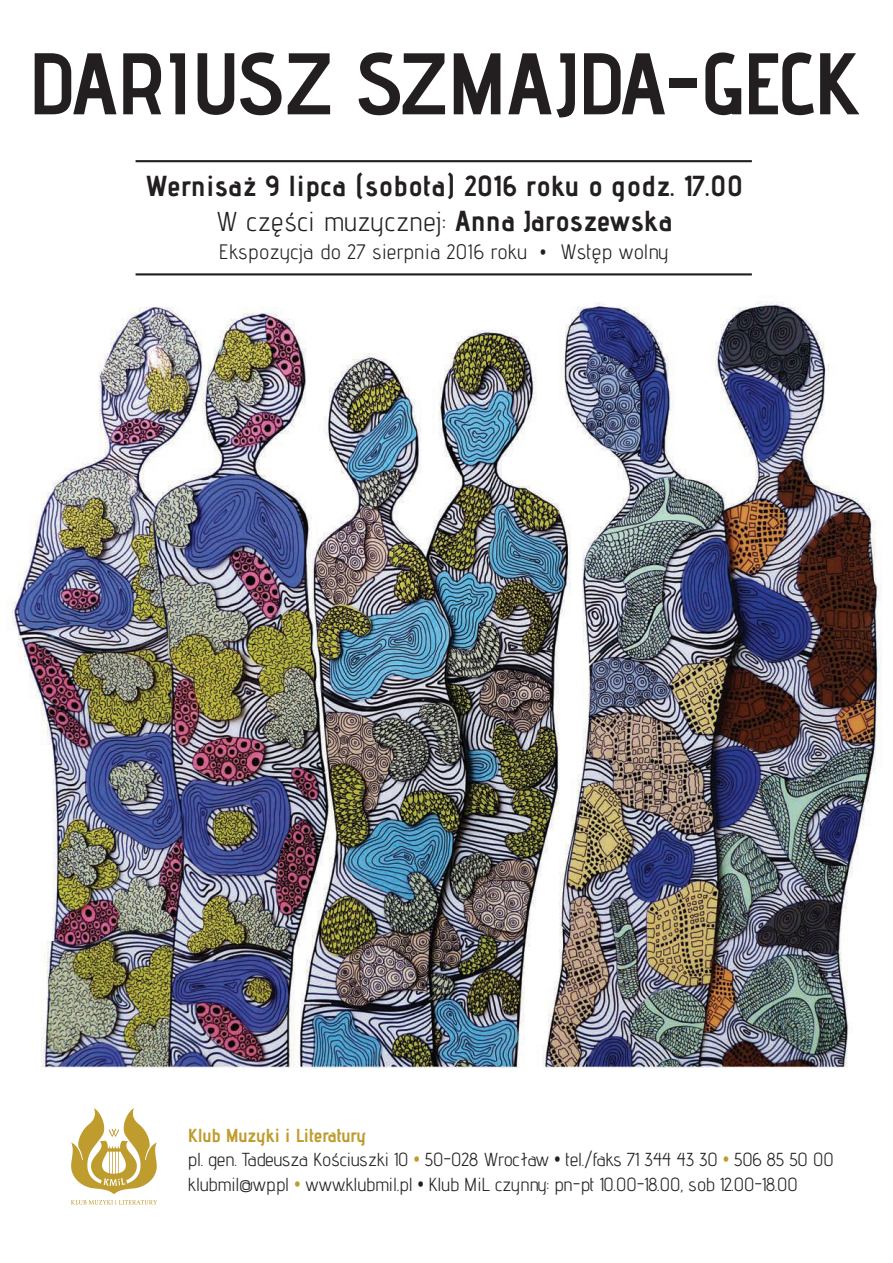
<style>
.page{position:relative;width:893px;height:1263px;background:#fff}
.page>*{position:absolute;margin:0;border:0;box-sizing:border-box;transform-origin:0 0}
.t1{font:700 87.15px "Advent Pro";letter-spacing:-.01em;color:#231f20}
.t2{font:700 28.95px "Advent Pro";letter-spacing:.025em;color:#231f20}
.t3{font:27.3px "Advent Pro";letter-spacing:.025em;color:#231f20}
.t4{font:20.85px "Advent Pro";letter-spacing:.025em;color:#231f20}
.t5{font:18.75px/24.9px "Advent Pro";color:#231f20}
.s1{font-weight:700;font-size:28.95px}
.s2{font-family:"Liberation Sans Narrow";font-size:20.7px}
.s3{font-weight:700;color:#be9c2e}
.s4{font-family:"Liberation Sans Narrow";font-size:20.7px;color:#be9c2e}
</style>
<div class="page">
<img style="left:7px;top:160px;width:875px;height:1045px">
<svg style="left:71px;top:1108px;width:86px;height:86px"></svg>
<svg style="left:71px;top:1200px;width:86px;height:4px"></svg>
<hr style="left:136px;top:160px;width:616px;height:2px;background:#231f20">
<hr style="left:136px;top:273px;width:616px;height:2px;background:#231f20">
<h1 class="t1" style="left:28px;top:30px;width:833px">DARIUSZ SZMAJDA-GECK</h1>
<h2 class="t2" style="left:144px;top:168px;width:600px">Wernisaż 9 lipca (sobota) 2016 roku o godz. 17.00</h2>
<h3 class="t3" style="left:215px;top:205px;width:458px">W części muzycznej: <span class="s1">Anna Jaroszewska</span></h3>
<p class="t4" style="left:219px;top:239px;width:451px">Ekspozycja do 27 sierpnia 2016 roku <span class="s2">•</span> Wstęp wolny</p>
<p class="t5" style="left:188px;top:1122px;width:647px"><span class="s3">Klub Muzyki i Literatury<br></span>pl. gen. Tadeusza Kościuszki 10 <span class="s4">•</span> 50-028 Wrocław <span class="s2">•</span> tel./faks 71 344 43 30 <span class="s4">•</span> 506 85 50 00 klubmil@wp.pl <span class="s4">•</span> www.klubmil.pl <span class="s2">•</span> Klub MiL czynny: pn-pt 10.00-18.00, sob 12.00-18.00</p>
</div>
